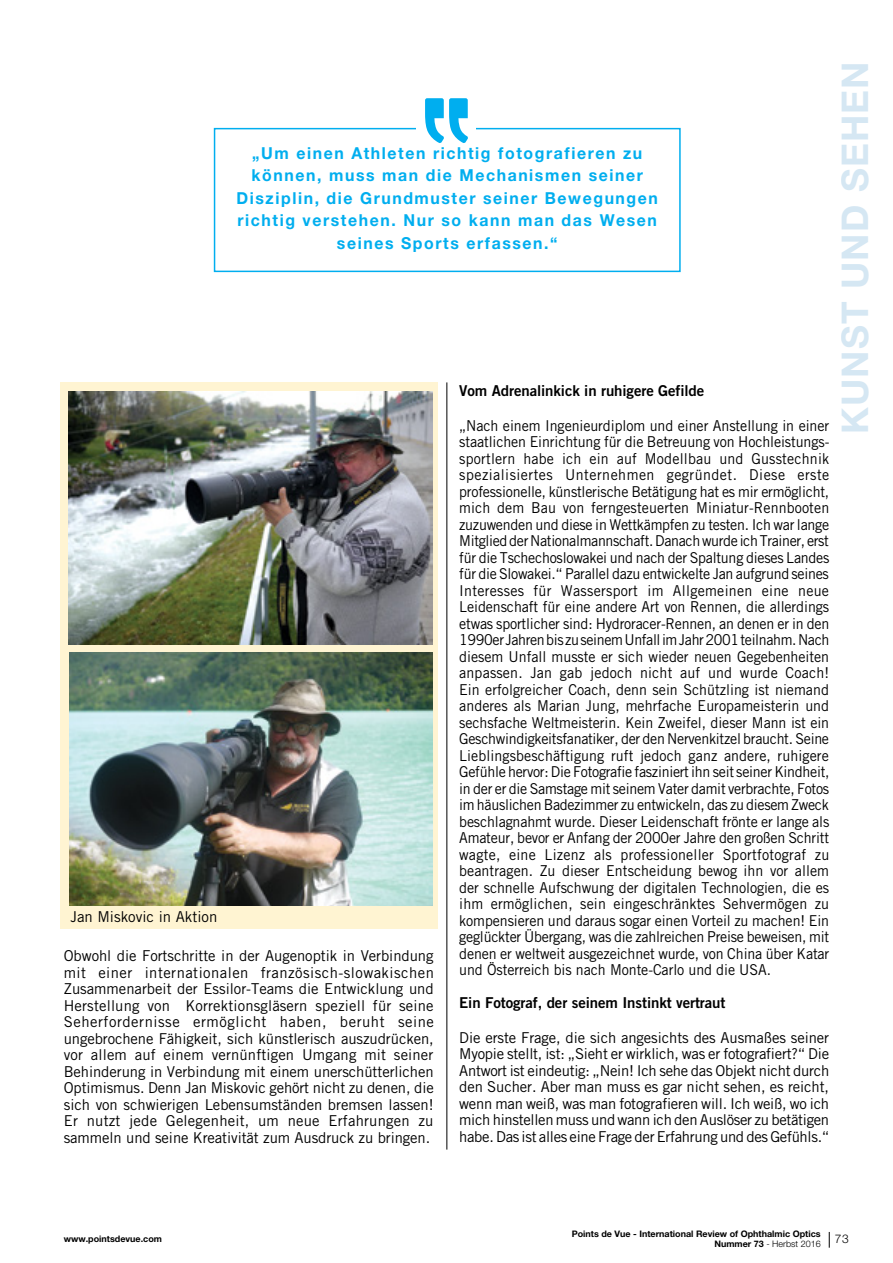
<style>
.page{position:relative;width:893px;height:1263px;background:#fff}
.page>*{position:absolute;margin:0;border:0;box-sizing:border-box;transform-origin:0 0}
.t1{font:700 36.9px "Helvetica Neue LT Std";letter-spacing:.03em;color:#d5e7f3}
.t2{font:700 16.5px/22.5px "Helvetica Neue LT Std";letter-spacing:.1em;color:#00aeef;text-align:center;scale:.96 1}
.t3{font:15px/16.5px "Trade Gothic LT Std";letter-spacing:-.005em;color:#000;text-align:justify;scale:.95 1}
.t4{font:15px/16.5px "Trade Gothic LT Std";letter-spacing:-.005em;color:#000;text-align:justify}
.t5{font:15px "Trade Gothic LT Std Bd 2";letter-spacing:-.005em;color:#000}
.t6{font:300 12px "Helvetica Neue LT Std";color:#000}
.t7{font:700 9px/10.8px "Helvetica Neue LT Std";color:#000;text-align:right}
.s1{font-weight:300}
</style>
<div class="page">
<svg style="left:829px;top:1232px;width:1px;height:16px"></svg>
<div style="left:61px;top:382px;width:377px;height:547px;background:#fff4d2"></div>
<hr style="left:446px;top:382px;width:1px;height:767px;background:#000">
<img style="left:68px;top:391px;width:364px;height:253px">
<img style="left:69px;top:653px;width:364px;height:253px">
<div style="left:214px;top:128px;width:467px;height:144px;border:2px solid #00aeef"></div>
<div style="left:417px;top:87px;width:59px;height:56px;background:#fff"></div>
<svg style="left:425px;top:98px;width:43px;height:45px"></svg>
<p class="t2" style="left:237px;top:141px;width:440px">„Um einen Athleten richtig fotografieren zu können, muss man die Mechanismen seiner Disziplin, die Grundmuster seiner Bewegungen richtig verstehen. Nur so kann man das Wesen seines Sports erfassen.“</p>
<p class="t4" style="left:70px;top:909px;width:149px">Jan Miskovic in Aktion</p>
<p class="t4" style="left:64px;top:947px;width:372px">Obwohl die Fortschritte in der Augenoptik in Verbindung mit einer internationalen französisch-slowakischen Zusammenarbeit der Essilor-Teams die Entwicklung und Herstellung von Korrektionsgläsern speziell für seine Seherfordernisse ermöglicht haben, beruht seine ungebrochene Fähigkeit, sich künstlerisch auszudrücken, vor allem auf einem vernünftigen Umgang mit seiner Behinderung in Verbindung mit einem unerschütterlichen Optimismus. Denn Jan Miskovic gehört nicht zu denen, die sich von schwierigen Lebensumständen bremsen lassen!<br>Er nutzt jede Gelegenheit, um neue Erfahrungen zu sammeln und seine Kreativität zum Ausdruck zu bringen.</p>
<p class="t5" style="left:459px;top:381px;width:247px">Vom Adrenalinkick in ruhigere Gefilde</p>
<p class="t3" style="left:459px;top:417px;width:391px">„Nach einem Ingenieurdiplom und einer Anstellung in einer staatlichen Einrichtung für die Betreuung von Hochleistungs&shy;sportlern habe ich ein auf Modellbau und Gusstechnik spezialisiertes Unternehmen gegründet. Diese erste professionelle‚ künstlerische Betätigung hat es mir ermöglicht, mich dem Bau von ferngesteuerten Miniatur-Rennbooten zuzuwenden und diese in Wettkämpfen zu testen. Ich war lange Mitglied der Nationalmannschaft. Danach wurde ich Trainer, erst für die Tschechoslowakei und nach der Spaltung dieses Landes für die Slowakei.“ Parallel dazu entwickelte Jan aufgrund seines Interesses für Wassersport im Allgemeinen eine neue Leidenschaft für eine andere Art von Rennen, die allerdings etwas sportlicher sind: Hydroracer-Rennen, an denen er in den 1990er Jahren bis zu seinem Unfall im Jahr 2001 teilnahm. Nach diesem Unfall musste er sich wieder neuen Gegebenheiten anpassen. Jan gab jedoch nicht auf und wurde Coach!<br>Ein erfolgreicher Coach, denn sein Schützling ist niemand anderes als Marian Jung, mehrfache Europameisterin und sechsfache Weltmeisterin. Kein Zweifel, dieser Mann ist ein Geschwindigkeitsfanatiker, der den Nervenkitzel braucht. Seine Lieblingsbeschäftigung ruft jedoch ganz andere, ruhigere Gefühle hervor: Die Fotografie fasziniert ihn seit seiner Kindheit, in der er die Samstage mit seinem Vater damit verbrachte, Fotos im häuslichen Badezimmer zu entwickeln, das zu diesem Zweck beschlagnahmt wurde. Dieser Leidenschaft frönte er lange als Amateur, bevor er Anfang der 2000er Jahre den großen Schritt wagte, eine Lizenz als professioneller Sportfotograf zu beantragen. Zu dieser Entscheidung bewog ihn vor allem der schnelle Aufschwung der digitalen Technologien, die es ihm ermöglichen, sein eingeschränktes Sehvermögen zu kompensieren und daraus sogar einen Vorteil zu machen! Ein geglückter Übergang, was die zahlreichen Preise beweisen, mit denen er weltweit ausgezeichnet wurde, von China über Katar und Österreich bis nach Monte-Carlo und die USA.</p>
<p class="t5" style="left:459px;top:993px;width:268px">Ein Fotograf, der seinem Instinkt vertraut</p>
<p class="t4" style="left:459px;top:1029px;width:372px">Die erste Frage, die sich angesichts des Ausmaßes seiner Myopie stellt, ist: „Sieht er wirklich, was er fotografiert?“ Die Antwort ist eindeutig: „Nein! Ich sehe das Objekt nicht durch den Sucher. Aber man muss es gar nicht sehen, es reicht, wenn man weiß, was man fotografieren will. Ich weiß, wo ich mich hinstellen muss und wann ich den Auslöser zu betätigen habe. Das ist alles eine Frage der Erfahrung und des Gefühls.“</p>
<h1 class="t1" style="left:832px;top:434px;width:374px;rotate:-90deg">KUNST UND SEHEN</h1>
<p class="t7" style="left:572px;top:1228px;width:250px">Points de Vue - International Review of Ophthalmic Optics<br>Nummer 73 <span class="s1">- Herbst 2016</span></p>
<p class="t7" style="left:64px;top:1233px;width:100px">www.pointsdevue.com</p>
<p class="t6" style="left:835px;top:1231px;width:15px">73</p>
</div>
